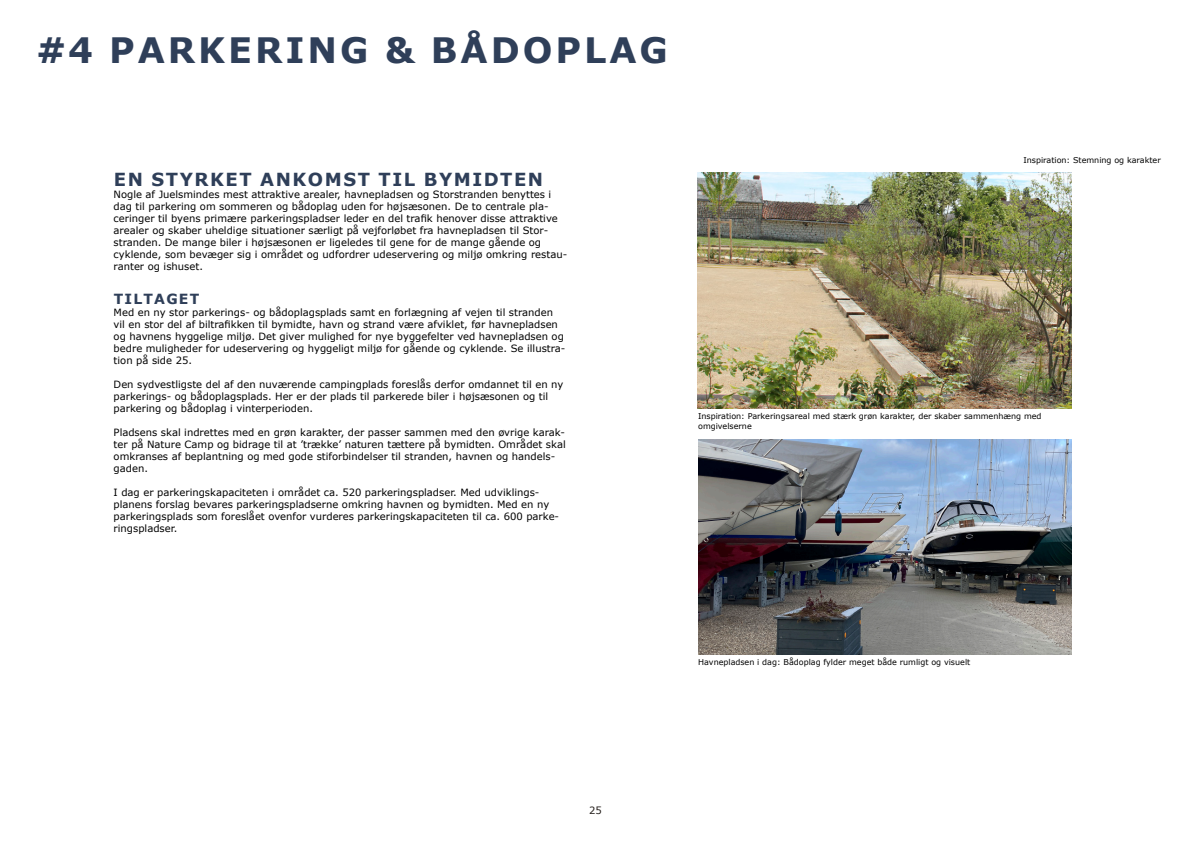
<style>
.page{position:relative;width:1191px;height:842px;background:#fff}
.page>*{position:absolute;margin:0;border:0;box-sizing:border-box;transform-origin:0 0}
.t1{font:700 35px "Verdana";letter-spacing:.085em;color:#2f3f59}
.t2{font:700 18px "Verdana";letter-spacing:.085em;color:#2f3f59}
.t3{font:700 14px "Verdana";letter-spacing:.085em;color:#2f3f59}
.t4{font:10px/12px "Verdana";color:#000}
.t5{font:10px "Verdana";color:#221d1a}
.t6{font:8px/9.6px "Verdana";color:#000}
</style>
<div class="page">
<img style="left:697px;top:172px;width:374px;height:236px">
<img style="left:698px;top:440px;width:373px;height:215px">
<p class="t1" style="left:36px;top:25px;width:633px">#4 PARKERING &amp; BÅDOPLAG</p>
<p class="t2" style="left:114px;top:167px;width:431px">EN STYRKET ANKOMST TIL BYMIDTEN</p>
<p class="t4" style="left:114px;top:188px;width:455px">Nogle af Juelsmindes mest attraktive arealer, havnepladsen og Storstranden benyttes i dag til parkering om sommeren og bådoplag uden for højsæsonen. De to centrale pla&shy;ceringer til byens primære parkeringspladser leder en del trafik henover disse attraktive arealer og skaber uheldige situationer særligt på vejforløbet fra havnepladsen til Stor&shy;stranden. De mange biler i højsæsonen er ligeledes til gene for de mange gående og cyklende, som bevæger sig i området og udfordrer udeservering og miljø omkring restau&shy;ranter og ishuset.</p>
<p class="t3" style="left:114px;top:289px;width:87px">TILTAGET</p>
<p class="t4" style="left:114px;top:306px;width:453px">Med en ny stor parkerings- og bådoplagsplads samt en forlægning af vejen til stranden vil en stor del af biltrafikken til bymidte, havn og strand være afviklet, før havnepladsen og havnens hyggelige miljø. Det giver mulighed for nye byggefelter ved havnepladsen og bedre muligheder for udeservering og hyggeligt miljø for gående og cyklende. Se illustra&shy;tion på side 25.</p>
<p class="t4" style="left:114px;top:378px;width:451px">Den sydvestligste del af den nuværende campingplads foreslås derfor omdannet til en ny parkerings- og bådoplagsplads. Her er der plads til parkerede biler i højsæsonen og til parkering og bådoplag i vinterperioden.</p>
<p class="t4" style="left:114px;top:426px;width:454px">Pladsens skal indrettes med en grøn karakter, der passer sammen med den øvrige karak&shy;ter på Nature Camp og bidrage til at ’trække’ naturen tættere på bymidten. Området skal omkranses af beplantning og med gode stiforbindelser til stranden, havnen og handels&shy;gaden.</p>
<p class="t4" style="left:114px;top:486px;width:447px">I dag er parkeringskapaciteten i området ca. 520 parkeringspladser. Med udviklings&shy;planens forslag bevares parkeringspladserne omkring havnen og bymidten. Med en ny parkeringsplads som foreslået ovenfor vurderes parkeringskapaciteten til ca. 600 parke&shy;ringspladser.</p>
<p class="t6" style="left:1023px;top:155px;width:139px">Inspiration: Stemning og karakter</p>
<p class="t6" style="left:698px;top:411px;width:345px">Inspiration: Parkeringsareal med stærk grøn karakter, der skaber sammenhæng med omgivelserne</p>
<p class="t6" style="left:698px;top:657px;width:274px">Havnepladsen i dag: Bådoplag fylder meget både rumligt og visuelt</p>
<p class="t5" style="left:589px;top:803px;width:14px">25</p>
</div>
